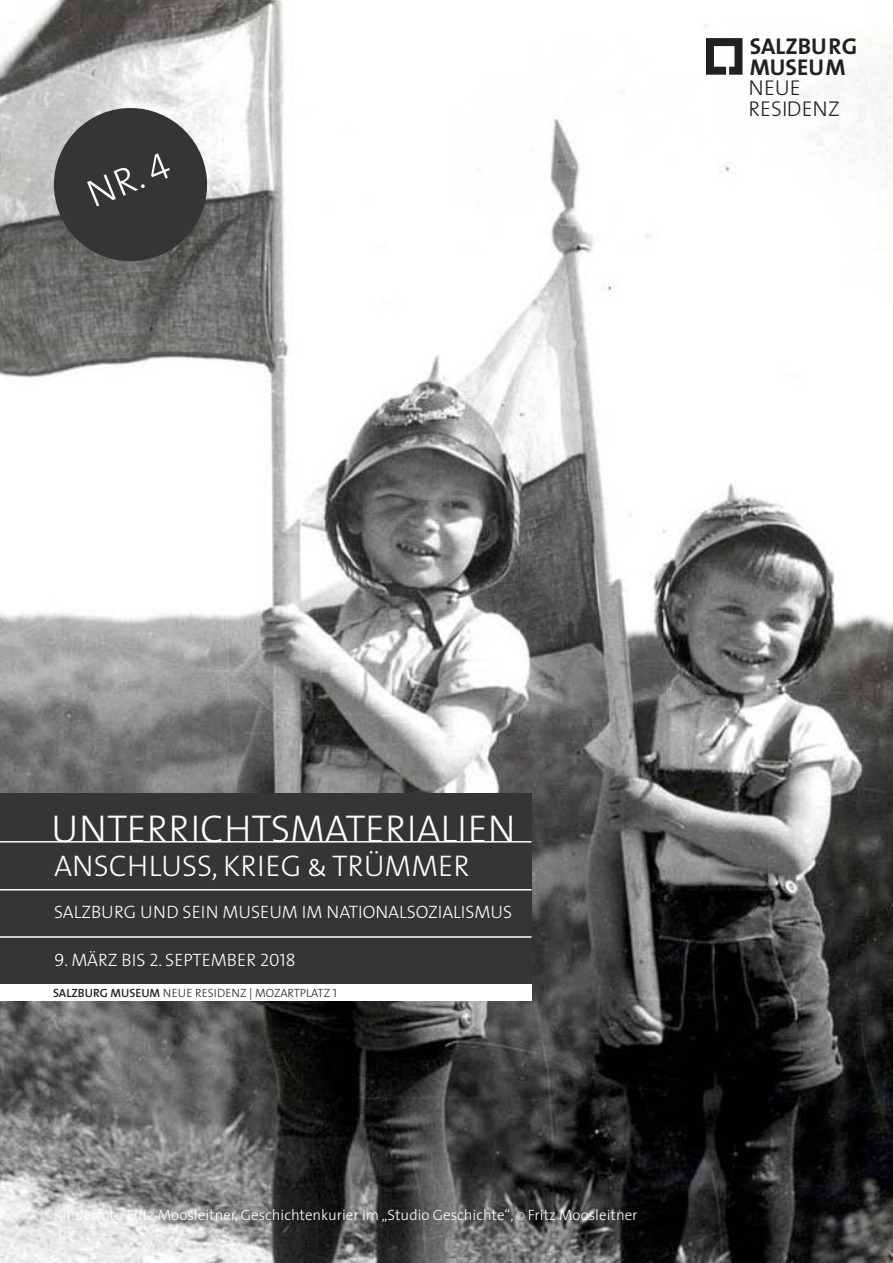
<style>
.page{position:relative;width:893px;height:1263px;background:#fff}
.page>*{position:absolute;margin:0;border:0;box-sizing:border-box;transform-origin:0 0}
.t1{font:300 39px "The Sans";color:#fff}
.t2{font:30px "The Sans Light Caps";color:#fff}
.t3{font:22.95px/21.1px "The Sans Bold Caps";color:#231f20}
.t4{font:21.45px/20.9px "The Sans Light Caps";color:#231f20}
.t5{font:18px "The Sans Light Caps";color:#fff}
.t6{font:300 15px "The Sans";color:#fff}
.t7{font:12px "The Sans Light Caps";color:#231f20}
.s1{font-family:"The Sans Light Caps";font-weight:400}
.s2{font-family:"The Sans Semi Bold Caps"}
.s3{font-size:12px}
</style>
<div class="page">
<img style="left:0;top:0;width:893px;height:1263px">
<svg style="left:706px;top:38px;width:36px;height:37px"></svg>
<svg style="left:44px;top:98px;width:173px;height:173px;background:#605f60"></svg>
<div style="left:0;top:794px;width:531px;height:204px;background:#363437"></div>
<div style="left:0;top:984px;width:531px;height:17px;background:#fff"></div>
<hr style="left:0;top:841px;width:531px;height:1px;background:#fff">
<hr style="left:0;top:889px;width:531px;height:1px;background:#fff">
<hr style="left:0;top:936px;width:531px;height:2px;background:#fff">
<h1 class="t1" style="left:76px;top:166px;width:87px;rotate:-22deg">NR. <span class="s1">4</span></h1>
<h3 class="t3" style="left:750px;top:35px;width:109px">SALZBURG<br>MUSEUM</h3>
<h3 class="t4" style="left:748px;top:77px;width:93px">NEUE<br>RESIDENZ</h3>
<h1 class="t1" style="left:51px;top:796px;width:466px">UNTERRICHTSMATERIALIEN</h1>
<h2 class="t2" style="left:54px;top:841px;width:417px">ANSCHLUSS, KRIEG &amp; TRÜMMER</h2>
<p class="t5" style="left:54px;top:897px;width:460px">SALZBURG UND SEIN MUSEUM IM NATIONALSOZIALISMUS</p>
<p class="t5" style="left:54px;top:944px;width:243px">9. MÄRZ BIS 2. SEPTEMBER 2018</p>
<p class="t7" style="left:53px;top:983px;width:285px"><span class="s2">SALZBURG MUSEUM</span> NEUE RESIDENZ | MOZARTPLATZ 1</p>
<p class="t6" style="left:54px;top:1202px;width:585px">Kinderfoto Fritz Moosleitner, Geschichtenkurier im „Studio Geschichte“, <span class="s3">©</span> Fritz Moosleitner</p>
</div>
